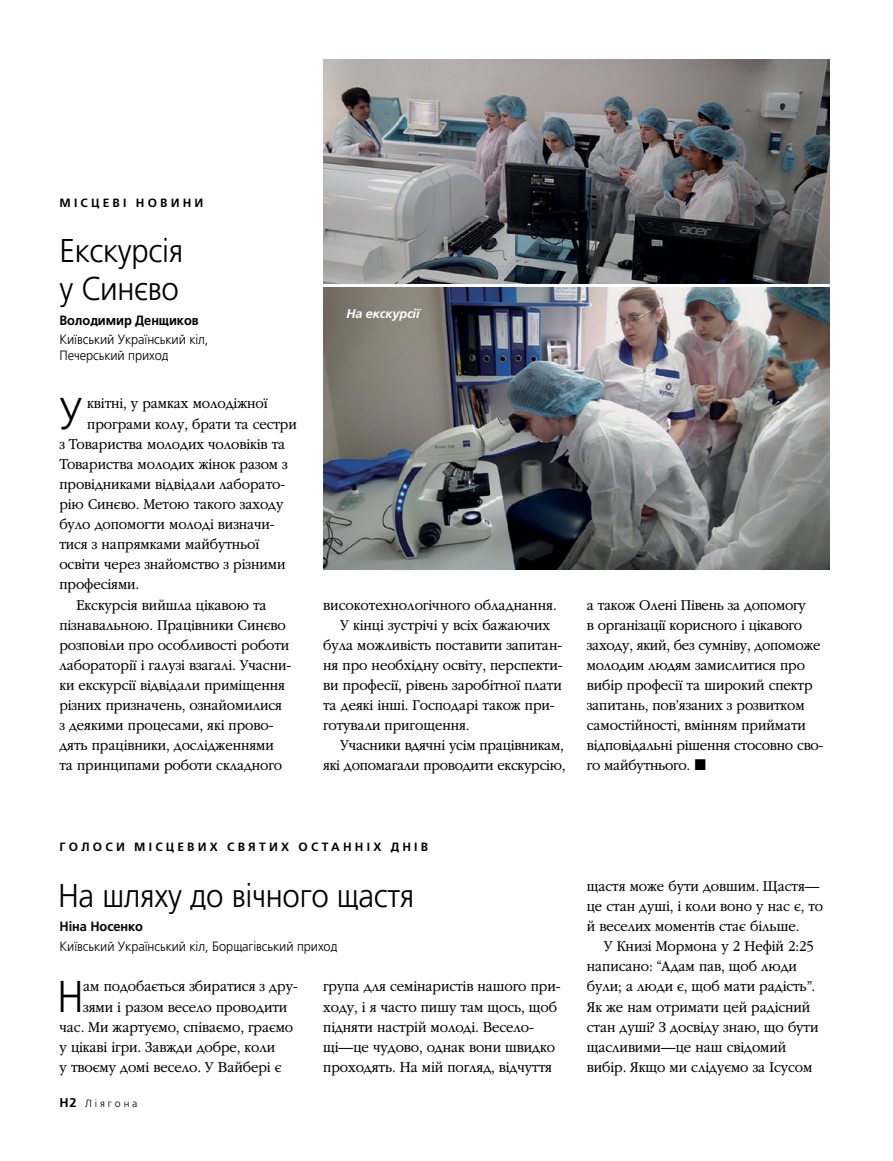
<style>
.page{position:relative;width:893px;height:1161px;background:#fff}
.page>*{position:absolute;margin:0;border:0;box-sizing:border-box;transform-origin:0 0}
.ARTCL_para_first_NEW{font:300 44.55px "Frutigerlds Lat";color:#000;scale:.88 1}
.ARTCL_title_NEWS{font:300 33px/37.5px "Frutigerlds Lat";letter-spacing:-.01em;color:#000;scale:.95 1}
.ARTCL_para_NEWS{font:300 15.75px/20.1px "Garamondlds Lat Plus";letter-spacing:-.01em;color:#000;scale:.95 1}
.ARTCL_para_first_NEW-2{font:300 15.75px/20.1px "Garamondlds Lat Plus";letter-spacing:-.01em;color:#000;scale:.95 1}
.ARTCL-BY_para{font:300 13.5px/15.3px "Frutigerlds Lat";letter-spacing:-.005em;color:#000;scale:.95 1}
.ARTCL-BY_para_first{font:700 13.5px "Frutigerlds Lat";letter-spacing:-.005em;color:#000;scale:.95 1}
.FIGimg_CAP_para_NEWS{font:italic 700 12.75px "Frutigerlds Lat";letter-spacing:-.01em;color:#fff}
.ARTCL_seriesTitle{font:700 12px "Frutigerlds Lat";letter-spacing:.27em;color:#000}
.Folio_L{font:300 10.5px "Frutigerlds Lat";letter-spacing:.28em;color:#000}
.s1{font-weight:700;font-size:12.75px}
</style>
<div class="page">
<img style="left:323px;top:288px;width:506px;height:281px">
<img style="left:323px;top:60px;width:506px;height:223px">
<p class="ARTCL_seriesTitle" style="left:60px;top:194px;width:145px">МІСЦЕВІ НОВИНИ</p>
<p class="ARTCL_title_NEWS" style="left:59px;top:232px;width:132px">Екскурсія у Синєво</p>
<p class="ARTCL-BY_para_first" style="left:59px;top:309px;width:148px">Володимир Денщиков</p>
<p class="ARTCL-BY_para" style="left:59px;top:332px;width:159px">Київський Український кіл,<br>Печерський приход</p>
<p class="ARTCL_para_first_NEW" style="left:59px;top:381px;width:27px">У</p>
<p class="ARTCL_para_first_NEW-2" style="left:87px;top:393px;width:191px">квітні, у рамках молодіжної</p>
<p class="FIGimg_CAP_para_NEWS" style="left:346px;top:303px;width:75px">На екскурсії</p>
<p class="ARTCL_para_first_NEW-2" style="left:87px;top:413px;width:222px">програми колу, брати та сестри</p>
<p class="ARTCL_para_first_NEW-2" style="left:59px;top:433px;width:239px">з Товариства молодих чоловіків та</p>
<p class="ARTCL_para_first_NEW-2" style="left:59px;top:453px;width:242px">Товариства молодих жінок разом з</p>
<p class="ARTCL_para_first_NEW-2" style="left:59px;top:474px;width:239px">провідниками відвідали лаборато-</p>
<p class="ARTCL_para_first_NEW-2" style="left:59px;top:494px;width:238px">рію Синєво. Метою такого заходу</p>
<p class="ARTCL_para_first_NEW-2" style="left:59px;top:514px;width:228px">було допомогти молоді визначи-</p>
<p class="ARTCL_para_first_NEW-2" style="left:59px;top:534px;width:212px">тися з напрямками майбутньої</p>
<p class="ARTCL_para_first_NEW-2" style="left:59px;top:554px;width:240px">освіти через знайомство з різними</p>
<p class="ARTCL_para_first_NEW-2" style="left:59px;top:574px;width:86px">професіями.</p>
<p class="ARTCL_para_NEWS" style="left:59px;top:594px;width:246px;text-indent:17px">Екскурсія вийшла цікавою та пізнавальною. Працівники Синєво розповіли про особливості роботи лабораторії і галузі взагалі. Учасни&shy;ки екскурсії відвідали приміщення різних призначень, ознайомилися з деякими процесами, які прово&shy;дять працівники, дослідженнями та принципами роботи складного</p>
<p class="ARTCL_para_NEWS" style="left:323px;top:594px;width:248px">високотехнологічного обладнання.</p>
<p class="ARTCL_para_NEWS" style="left:323px;top:614px;width:253px;text-indent:17px">У кінці зустрічі у всіх бажаючих була можливість поставити запитан&shy;ня про необхідну освіту, перспекти&shy;ви професії, рівень заробітної плати та деякі інші. Господарі також при&shy;готували пригощення.</p>
<p class="ARTCL_para_NEWS" style="left:323px;top:735px;width:257px;text-align:right">Учасники вдячні усім працівникам, які допомагали проводити екскурсію,</p>
<p class="ARTCL_para_NEWS" style="left:587px;top:594px;width:250px">а також Олені Півень за допомогу<br>в організації корисного і цікавого заходу, який, без сумніву, допоможе молодим людям замислитися про вибір професії та широкий спектр запитань, пов’язаних з розвитком самостійності, вмінням приймати відповідальні рішення стосовно сво&shy;го майбутнього. ◼</p>
<p class="ARTCL_seriesTitle" style="left:60px;top:837px;width:370px">ГОЛОСИ МІСЦЕВИХ СВЯТИХ ОСТАННІХ ДНІВ</p>
<p class="ARTCL_title_NEWS" style="left:58px;top:876px;width:377px">На шляху до вічного щастя</p>
<p class="ARTCL-BY_para_first" style="left:60px;top:916px;width:90px">Ніна Носенко</p>
<p class="ARTCL-BY_para" style="left:60px;top:938px;width:294px">Київський Український кіл, Борщагівський приход</p>
<p class="ARTCL_para_first_NEW" style="left:57px;top:963px;width:31px">Н</p>
<p class="ARTCL_para_first_NEW-2" style="left:83px;top:976px;width:227px">ам подобається збиратися з дру-</p>
<p class="ARTCL_para_first_NEW-2" style="left:323px;top:976px;width:251px">група для семінаристів нашого при&shy;ходу, і я часто пишу там щось, щоб підняти настрій молоді. Весело&shy;щі—це чудово, однак вони швидко проходять. На мій погляд, відчуття</p>
<p class="ARTCL_para_first_NEW-2" style="left:83px;top:996px;width:216px">зями і разом весело проводити</p>
<p class="ARTCL_para_first_NEW-2" style="left:60px;top:1016px;width:248px">час. Ми жартуємо, співаємо, граємо</p>
<p class="ARTCL_para_first_NEW-2" style="left:60px;top:1036px;width:229px">у цікаві ігри. Завжди добре, коли</p>
<p class="ARTCL_para_first_NEW-2" style="left:60px;top:1056px;width:235px">у твоєму домі весело. У Вайбері є</p>
<p class="Folio_L" style="left:60px;top:1095px;width:80px"><span class="s1">H2</span> Ліягона</p>
<p class="ARTCL_para_first_NEW-2" style="left:587px;top:876px;width:250px">щастя може бути довшим. Щастя— це стан душі, і коли воно у нас є, то й веселих моментів стає більше.</p>
<p class="ARTCL_para_NEWS" style="left:587px;top:936px;width:245px;text-indent:17px">У Книзі Мормона у 2 Нефій 2:25 написано: “Адам пав, щоб люди були; а люди є, щоб мати радість”.<br>Як же нам отримати цей радісний стан душі? З досвіду знаю, що бути щасливими—це наш свідомий вибір. Якщо ми слідуємо за Ісусом</p>
</div>
